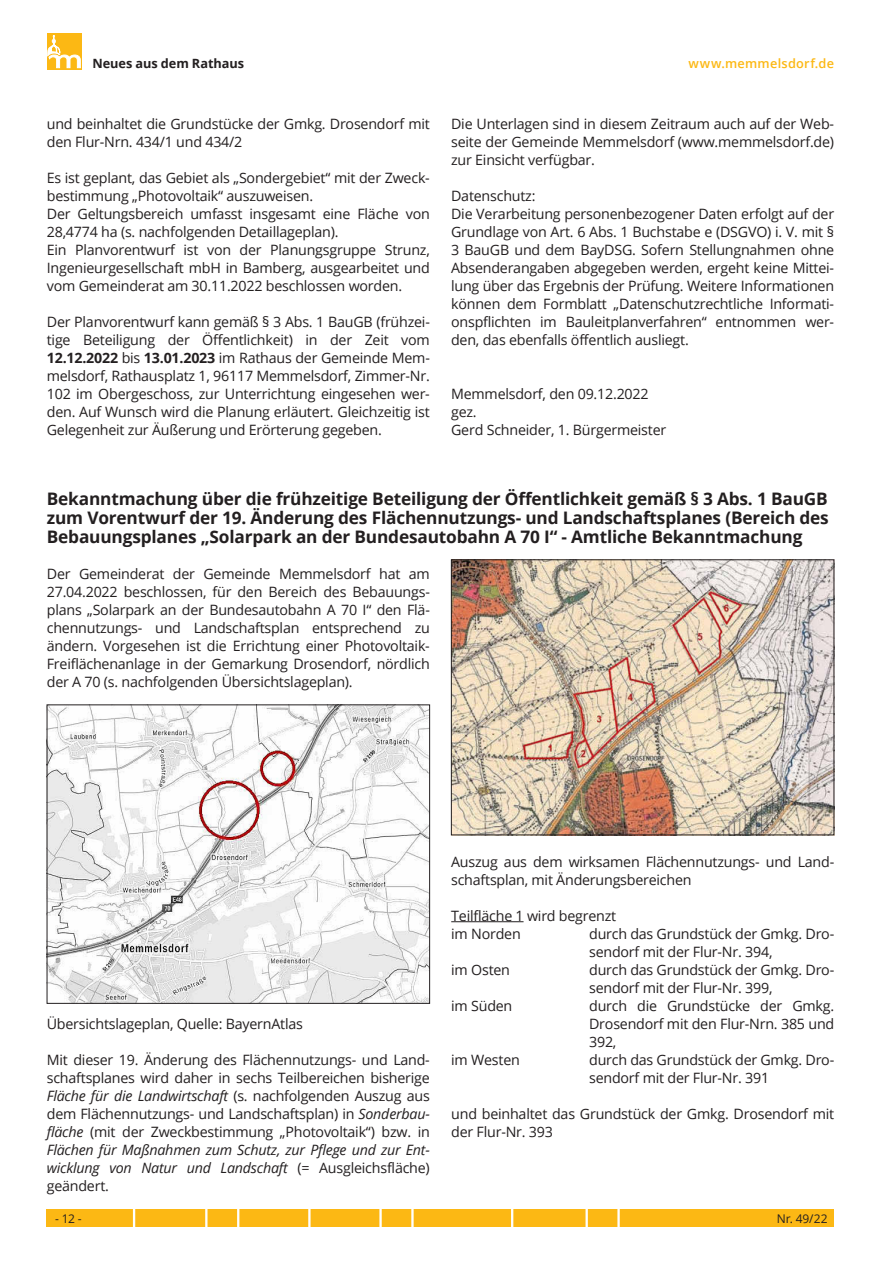
<style>
.page{position:relative;width:881px;height:1263px;background:#fff}
.page>*{position:absolute;margin:0;border:0;box-sizing:border-box;transform-origin:0 0}
.t1{font:700 17.25px/18.9px "Open Sans";letter-spacing:-.01em;color:#231f20;text-align:justify}
.t2{font:14.25px/18px "Open Sans";letter-spacing:-.015em;color:#231f20}
.t3{font:600 12.75px "Open Sans";letter-spacing:.02em;color:#fcb814}
.t4{font:700 12.75px "Open Sans";color:#231f20}
.t5{font:12px "Open Sans";letter-spacing:-.005em;color:#231f20}
.s1{font-weight:700}
.s2{font-style:italic}
</style>
<div class="page">
<svg style="left:47px;top:34px;width:34px;height:36px"></svg>
<svg style="left:47px;top:35px;width:33px;height:33px"></svg>
<div style="left:47px;top:1210px;width:786px;height:17px;background:#fcb814"></div>
<svg style="left:133px;top:1210px;width:2px;height:17px"></svg>
<svg style="left:205px;top:1210px;width:2px;height:17px"></svg>
<svg style="left:237px;top:1210px;width:2px;height:17px"></svg>
<svg style="left:308px;top:1210px;width:2px;height:17px"></svg>
<svg style="left:379px;top:1210px;width:2px;height:17px"></svg>
<svg style="left:411px;top:1210px;width:2px;height:17px"></svg>
<svg style="left:511px;top:1210px;width:2px;height:17px"></svg>
<svg style="left:585px;top:1210px;width:2px;height:17px"></svg>
<svg style="left:617px;top:1210px;width:2px;height:17px"></svg>
<img style="left:49px;top:707px;width:378px;height:294px">
<img style="left:453px;top:561px;width:378px;height:272px">
<div style="left:451px;top:559px;width:382px;height:276px;border:1px solid #231f20"></div>
<hr style="left:451px;top:921px;width:72px;height:1px;background:#231f20">
<p class="t4" style="left:92px;top:54px;width:153px">Neues aus dem Rathaus</p>
<p class="t2" style="left:47px;top:114px;width:384px">und beinhaltet die Grundstücke der Gmkg. Drosendorf mit den Flur-Nrn. 434/1 und 434/2</p>
<p class="t2" style="left:47px;top:168px;width:384px">Es ist geplant, das Gebiet als „Sondergebiet“ mit der Zweck&shy;bestimmung „Photovoltaik“ auszuweisen.<br>Der Geltungsbereich umfasst insgesamt eine Fläche von 28,4774 ha (s. nachfolgenden Detaillageplan).<br>Ein Planvorentwurf ist von der Planungsgruppe Strunz, Ingenieurgesellschaft mbH in Bamberg, ausgearbeitet und vom Gemeinderat am 30.11.2022 beschlossen worden.</p>
<p class="t2" style="left:47px;top:312px;width:384px;text-align:justify">Der Planvorentwurf kann gemäß § 3 Abs. 1 BauGB (frühzei&shy;tige Beteiligung der Öffentlichkeit) in der Zeit vom <span class="s1">12.12.2022</span> bis <span class="s1">13.01.2023</span> im Rathaus der Gemeinde Mem&shy;melsdorf, Rathausplatz 1, 96117 Memmelsdorf, Zimmer-Nr.<br>102 im Obergeschoss, zur Unterrichtung eingesehen wer&shy;den. Auf Wunsch wird die Planung erläutert. Gleichzeitig ist Gelegenheit zur Äußerung und Erörterung gegeben.</p>
<p class="t3" style="left:688px;top:55px;width:147px">www.memmelsdorf.de</p>
<p class="t2" style="left:451px;top:114px;width:384px;text-align:justify">Die Unterlagen sind in diesem Zeitraum auch auf der Web&shy;seite der Gemeinde Memmelsdorf (www.memmelsdorf.de) zur Einsicht verfügbar.</p>
<p class="t2" style="left:451px;top:186px;width:384px">Datenschutz:<br>Die Verarbeitung personenbezogener Daten erfolgt auf der Grundlage von Art. 6 Abs. 1 Buchstabe e (DSGVO) i. V. mit § 3 BauGB und dem BayDSG. Sofern Stellungnahmen ohne Absenderangaben abgegeben werden, ergeht keine Mittei&shy;lung über das Ergebnis der Prüfung. Weitere Informationen können dem Formblatt „Datenschutzrechtliche Informati&shy;onspflichten im Bauleitplanverfahren“ entnommen wer&shy;den, das ebenfalls öffentlich ausliegt.</p>
<p class="t2" style="left:451px;top:384px;width:216px">Memmelsdorf, den 09.12.2022 gez.<br>Gerd Schneider, 1. Bürgermeister</p>
<p class="t1" style="left:47px;top:489px;width:783px">Bekanntmachung über die frühzeitige Beteiligung der Öffentlichkeit gemäß § 3 Abs. 1 BauGB zum Vorentwurf der 19. Änderung des Flächennutzungs- und Landschaftsplanes (Bereich des Bebauungsplanes „Solarpark an der Bundesautobahn A 70 I“ - Amtliche Bekanntmachung</p>
<p class="t2" style="left:47px;top:564px;width:384px;text-align:justify">Der Gemeinderat der Gemeinde Memmelsdorf hat am 27.04.2022 beschlossen, für den Bereich des Bebauungs&shy;plans „Solarpark an der Bundesautobahn A 70 I“ den Flä&shy;chennutzungs- und Landschaftsplan entsprechend zu ändern. Vorgesehen ist die Errichtung einer Photovoltaik-Freiflächenanlage in der Gemarkung Drosendorf, nördlich der A 70 (s. nachfolgenden Übersichtslageplan).</p>
<p class="t2" style="left:47px;top:1014px;width:257px">Übersichtslageplan, Quelle: BayernAtlas</p>
<p class="t2" style="left:47px;top:1050px;width:384px;text-align:justify">Mit dieser 19. Änderung des Flächennutzungs- und Land&shy;schaftsplanes wird daher in sechs Teilbereichen bisherige <span class="s2">Fläche für die Landwirtschaft</span> (s. nachfolgenden Auszug aus dem Flächennutzungs- und Landschaftsplan) in <span class="s2">Sonderbau&shy;fläche</span> (mit der Zweckbestimmung „Photovoltaik“) bzw. in <span class="s2">Flächen für Maßnahmen zum Schutz, zur Pflege und zur Ent&shy;wicklung von Natur und Landschaft</span> (= Ausgleichsfläche) geändert.</p>
<p class="t2" style="left:451px;top:852px;width:384px">Auszug aus dem wirksamen Flächennutzungs- und Land&shy;schaftsplan, mit Änderungsbereichen</p>
<p class="t2" style="left:451px;top:906px;width:166px">Teilfläche 1 wird begrenzt im Norden</p>
<p class="t2" style="left:589px;top:924px;width:246px">durch das Grundstück der Gmkg. Dro&shy;sendorf mit der Flur-Nr. 394,</p>
<p class="t2" style="left:451px;top:960px;width:60px">im Osten</p>
<p class="t2" style="left:589px;top:960px;width:246px">durch das Grundstück der Gmkg. Dro&shy;sendorf mit der Flur-Nr. 399,</p>
<p class="t2" style="left:451px;top:996px;width:63px">im Süden</p>
<p class="t2" style="left:589px;top:996px;width:246px;text-align:justify">durch die Grundstücke der Gmkg.<br>Drosendorf mit den Flur-Nrn. 385 und 392,</p>
<p class="t2" style="left:451px;top:1050px;width:70px">im Westen</p>
<p class="t2" style="left:589px;top:1050px;width:246px">durch das Grundstück der Gmkg. Dro&shy;sendorf mit der Flur-Nr. 391</p>
<p class="t2" style="left:451px;top:1104px;width:384px">und beinhaltet das Grundstück der Gmkg. Drosendorf mit der Flur-Nr. 393</p>
<p class="t5" style="left:55px;top:1211px;width:28px">- 12 -</p>
<p class="t5" style="left:776px;top:1211px;width:53px">Nr. 49/22</p>
</div>
